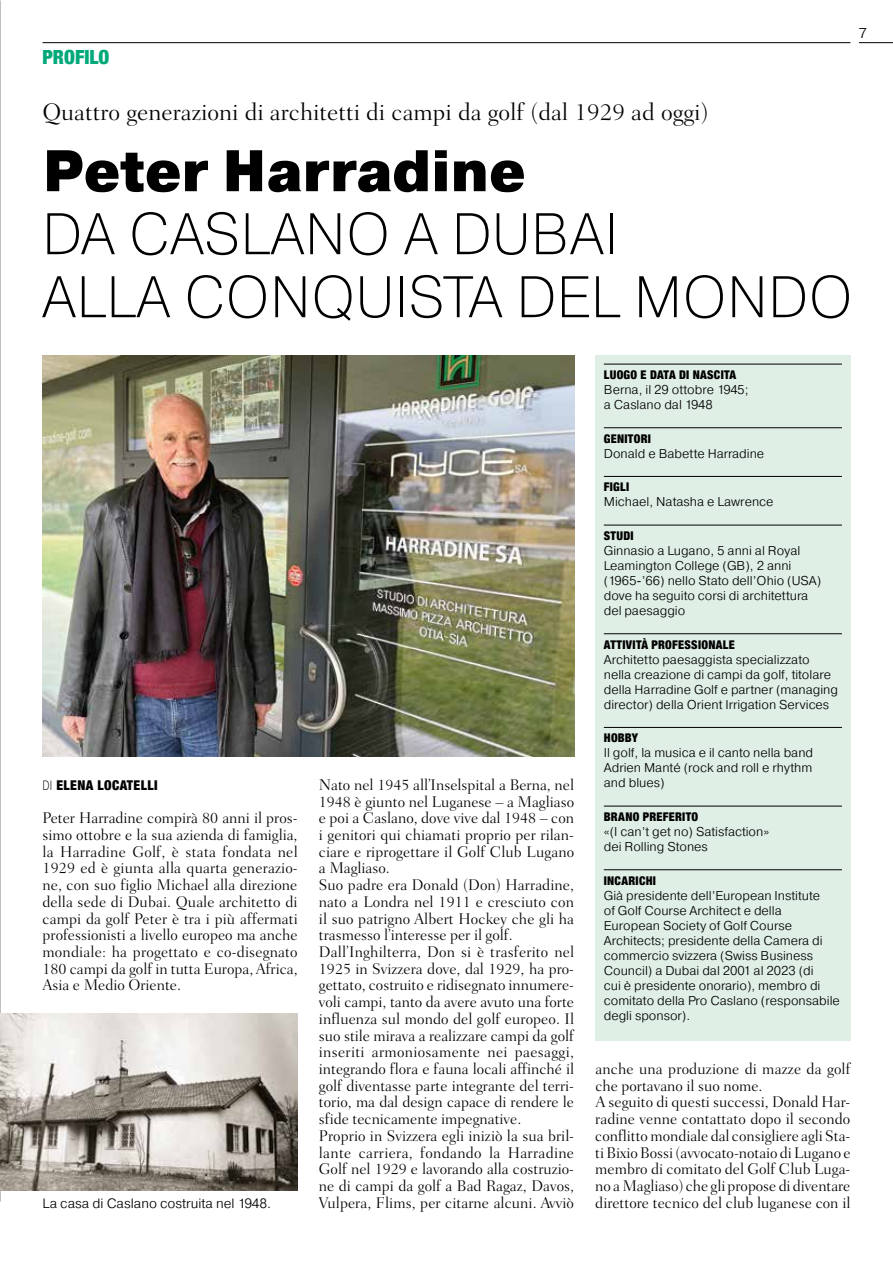
<style>
.page{position:relative;width:893px;height:1263px;background:#fff}
.page>*{position:absolute;margin:0;border:0;box-sizing:border-box;transform-origin:0 0}
.t1{font:200 58.5px/63px "Pragmatica";letter-spacing:.01em;color:#000}
.t2{font:900 58.5px "Pragmatica";color:#000;scale:.96 1}
.t3{font:300 24.3px "Fairfield LT Std";color:#000}
.t4{font:900 condensed 19.5px "Helvetica Neue";color:#00a97a}
.t5{font:300 15.75px/16.6px "Fairfield LT Std";color:#000}
.t6{font:300 14.25px "Pragmatica";color:#000}
.t7{font:300 13.5px "Pragmatica";color:#000}
.t8{font:900 condensed 13.5px "Helvetica Neue";letter-spacing:.03em;color:#000}
.t9{font:300 12.75px/15px "Pragmatica";color:#000}
.t10{font:900 condensed 12px "Helvetica Neue";letter-spacing:.025em;color:#000}
.s1{font-family:"Pragmatica Cond";font-weight:200;font-stretch:normal}
</style>
<div class="page">
<hr style="left:43px;top:42px;width:807px;height:1px;background:#000">
<div style="left:595px;top:355px;width:255px;height:685px;background:#dfefe6"></div>
<hr style="left:604px;top:364px;width:238px;height:1px;background:#000">
<hr style="left:604px;top:427px;width:238px;height:1px;background:#000">
<hr style="left:604px;top:476px;width:238px;height:1px;background:#000">
<hr style="left:604px;top:525px;width:238px;height:1px;background:#000">
<hr style="left:604px;top:633px;width:238px;height:1px;background:#000">
<hr style="left:604px;top:727px;width:238px;height:1px;background:#000">
<hr style="left:604px;top:806px;width:238px;height:1px;background:#000">
<hr style="left:604px;top:869px;width:238px;height:1px;background:#000">
<img style="left:43px;top:355px;width:531px;height:401px">
<img style="left:0;top:1013px;width:298px;height:178px">
<hr style="left:859px;top:42px;width:34px;height:1px;background:#000">
<p class="t4" style="left:43px;top:41px;width:68px">PROFILO</p>
<p class="t6" style="left:859px;top:24px;width:10px">7</p>
<h2 class="t3" style="left:42px;top:98px;width:668px">Quattro generazioni di architetti di campi da golf (dal 1929 ad oggi)</h2>
<h1 class="t2" style="left:42px;top:134px;width:505px">Peter Harradine</h1>
<h1 class="t1" style="left:42px;top:201px;width:812px">DA CASLANO A DUBAI<br>ALLA CONQUISTA DEL MONDO</h1>
<p class="t8" style="left:43px;top:774px;width:117px"><span class="s1">DI</span> ELENA LOCATELLI</p>
<p class="t5" style="left:43px;top:810px;width:257px;text-align:justify">Peter Harradine compirà 80 anni il pros&shy;simo ottobre e la sua azienda di famiglia, la Harradine Golf, è stata fondata nel 1929 ed è giunta alla quarta generazio&shy;ne, con suo figlio Michael alla direzione della sede di Dubai. Quale architetto di campi da golf Peter è tra i più affermati professionisti a livello europeo ma anche mondiale: ha progettato e co-disegnato 180 campi da golf in tutta Europa, Africa, Asia e Medio Oriente.</p>
<p class="t7" style="left:43px;top:1194px;width:230px">La casa di Caslano costruita nel 1948.</p>
<p class="t5" style="left:319px;top:776px;width:257px">Nato nel 1945 all’Inselspital a Berna, nel 1948 è giunto nel Luganese – a Magliaso e poi a Caslano, dove vive dal 1948 – con i genitori qui chiamati proprio per rilan&shy;ciare e riprogettare il Golf Club Lugano a Magliaso.<br>Suo padre era Donald (Don) Harradine, nato a Londra nel 1911 e cresciuto con il suo patrigno Albert Hockey che gli ha trasmesso l’interesse per il golf.<br>Dall’Inghilterra, Don si è trasferito nel 1925 in Svizzera dove, dal 1929, ha pro&shy;gettato, costruito e ridisegnato innumere&shy;voli campi, tanto da avere avuto una forte influenza sul mondo del golf europeo. Il suo stile mirava a realizzare campi da golf inseriti armoniosamente nei paesaggi, integrando flora e fauna locali affinché il golf diventasse parte integrante del terri&shy;torio, ma dal design capace di rendere le sfide tecnicamente impegnative.<br>Proprio in Svizzera egli iniziò la sua bril&shy;lante carriera, fondando la Harradine Golf nel 1929 e lavorando alla costruzio&shy;ne di campi da golf a Bad Ragaz, Davos, Vulpera, Flims, per citarne alcuni. Avviò</p>
<p class="t10" style="left:604px;top:365px;width:134px">LUOGO E DATA DI NASCITA</p>
<p class="t9" style="left:604px;top:382px;width:146px">Berna, il 29 ottobre 1945; a Caslano dal 1948</p>
<p class="t10" style="left:604px;top:429px;width:49px">GENITORI</p>
<p class="t9" style="left:604px;top:446px;width:162px">Donald e Babette Harradine</p>
<p class="t10" style="left:604px;top:477px;width:27px">FIGLI</p>
<p class="t9" style="left:604px;top:494px;width:171px">Michael, Natasha e Lawrence</p>
<p class="t10" style="left:604px;top:526px;width:31px">STUDI</p>
<p class="t9" style="left:604px;top:543px;width:219px">Ginnasio a Lugano, 5 anni al Royal<br>Leamington College (GB), 2 anni (1965-’66) nello Stato dell’Ohio (USA) dove ha seguito corsi di architettura del paesaggio</p>
<p class="t10" style="left:604px;top:635px;width:132px">ATTIVITÀ PROFESSIONALE</p>
<p class="t9" style="left:604px;top:652px;width:236px">Architetto paesaggista specializzato nella creazione di campi da golf, titolare della Harradine Golf e partner (managing director) della Orient Irrigation Services</p>
<p class="t10" style="left:604px;top:728px;width:36px">HOBBY</p>
<p class="t9" style="left:604px;top:745px;width:211px;text-align:justify">Il golf, la musica e il canto nella band Adrien Manté (rock and roll e rhythm and blues)</p>
<p class="t10" style="left:604px;top:807px;width:96px">BRANO PREFERITO</p>
<p class="t9" style="left:604px;top:824px;width:167px">«(I can’t get no) Satisfaction» dei Rolling Stones</p>
<p class="t10" style="left:604px;top:871px;width:54px">INCARICHI</p>
<p class="t9" style="left:604px;top:888px;width:238px">Già presidente dell’European Institute<br>of Golf Course Architect e della European Society of Golf Course Architects; presidente della Camera di commercio svizzera (Swiss Business Council) a Dubai dal 2001 al 2023 (di<br>cui è presidente onorario), membro di comitato della Pro Caslano (responsabile degli sponsor).</p>
<p class="t5" style="left:595px;top:1060px;width:257px">anche una produzione di mazze da golf che portavano il suo nome.<br>A seguito di questi successi, Donald Har&shy;radine venne contattato dopo il secondo conflitto mondiale dal consigliere agli Sta&shy;ti Bixio Bossi (avvocato-notaio di Lugano e membro di comitato del Golf Club Luga&shy;no a Magliaso) che gli propose di diventare direttore tecnico del club luganese con il</p>
</div>
